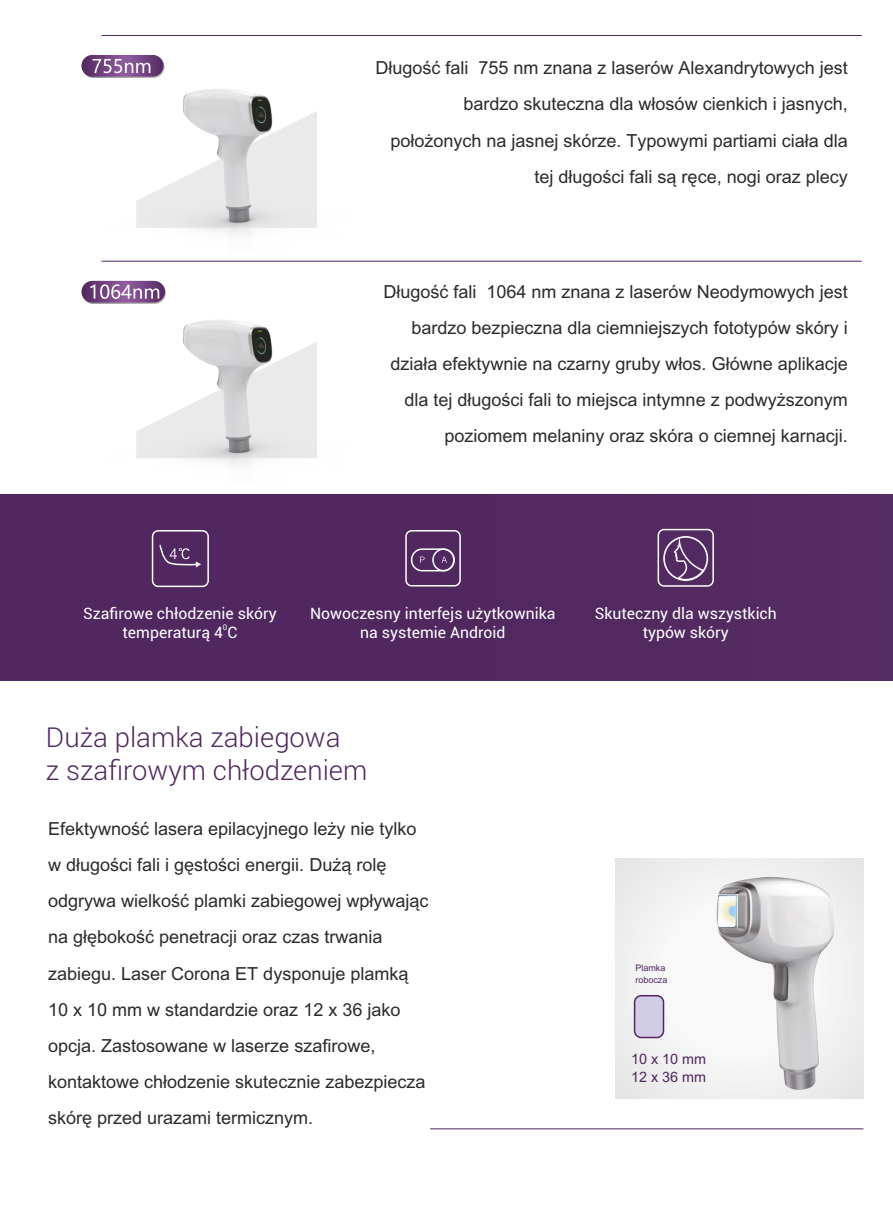
<style>
.page{position:relative;width:893px;height:1211px;background:#fff}
.page>*{position:absolute;margin:0;border:0;box-sizing:border-box;transform-origin:0 0}
.t1{font:300 27.45px/33px "Roboto";color:#50275e}
.t2{font:18px/36.2px "Arial Unicode MS";color:#2b2a29;text-align:right}
.t3{font:15.75px/18.9px "Roboto";color:#fefefe;text-align:center}
.t4{font:14.4px "Arial Unicode MS";color:#50275e}
.t5{font:9px/12px "Arial Unicode MS";color:#50275e}
.t6{font:7.95px "Roboto";color:#fefefe}
</style>
<div class="page">
<div style="left:615px;top:858px;width:248px;height:240px;background:#f0f0f1"></div>
<img style="left:716px;top:877px;width:118px;height:212px">
<img style="left:718px;top:893px;width:18px;height:1px">
<img style="left:718px;top:894px;width:19px;height:32px">
<div style="left:633px;top:995px;width:31px;height:43px;background:#d2cde7;border:2px solid #50275e;border-radius:7px"></div>
<svg style="left:82px;top:282px;width:84px;height:22px"></svg>
<svg style="left:81px;top:281px;width:84px;height:21px"></svg>
<svg style="left:90px;top:284px;width:69px;height:15px"></svg>
<svg style="left:82px;top:56px;width:82px;height:22px"></svg>
<svg style="left:81px;top:55px;width:83px;height:22px"></svg>
<svg style="left:92px;top:59px;width:58px;height:14px"></svg>
<img style="left:136px;top:89px;width:181px;height:146px">
<img style="left:136px;top:320px;width:181px;height:145px">
<hr style="left:101px;top:261px;width:760px;height:1px;background:#50275e">
<hr style="left:101px;top:35px;width:760px;height:1px;background:#50275e">
<hr style="left:430px;top:1128px;width:433px;height:1px;background:#50275e">
<div style="left:0;top:494px;width:893px;height:186px;background:#50275e"></div>
<div style="left:405px;top:530px;width:56px;height:56px;border:2px solid #fefefe;border-radius:6px"></div>
<div style="left:411px;top:548px;width:43px;height:23px;border:2px solid #fefefe;border-radius:11px"></div>
<div style="left:432px;top:548px;width:23px;height:23px;border:2px solid #fefefe;border-radius:50%"></div>
<svg style="left:441px;top:556px;width:6px;height:7px"></svg>
<svg style="left:420px;top:556px;width:4px;height:7px"></svg>
<div style="left:657px;top:529px;width:57px;height:57px;border:2px solid #fefefe;border-radius:6px"></div>
<div style="left:152px;top:530px;width:57px;height:57px;border:2px solid #fefefe;border-radius:6px"></div>
<svg style="left:159px;top:544px;width:42px;height:23px"></svg>
<svg style="left:663px;top:536px;width:45px;height:45px"></svg>
<p class="t2" style="left:375px;top:51px;width:474px">Długość fali 755 nm znana z laserów Alexandrytowych jest bardzo skuteczna dla włosów cienkich i jasnych, położonych na jasnej skórze. Typowymi partiami ciała dla tej długości fali są ręce, nogi oraz plecy</p>
<p class="t2" style="left:383px;top:275px;width:466px">Długość fali 1064 nm znana z laserów Neodymowych jest bardzo bezpieczna dla ciemniejszych fototypów skóry i działa efektywnie na czarny gruby włos. Główne aplikacje dla tej długości fali to miejsca intymne z podwyższonym poziomem melaniny oraz skóra o ciemnej karnacji.</p>
<p class="t3" style="left:83px;top:605px;width:195px">Szafirowe chłodzenie skóry</p>
<p class="t6" style="left:223px;top:624px;width:6px">0</p>
<p class="t3" style="left:123px;top:624px;width:116px">temperaturą 4 C</p>
<p class="t3" style="left:310px;top:605px;width:247px">Nowoczesny interfejs użytkownika na systemie Android</p>
<p class="t3" style="left:594px;top:605px;width:184px">Skuteczny dla wszystkich typów skóry</p>
<h1 class="t1" style="left:46px;top:723px;width:323px">Duża plamka zabiegowa<br>z szafirowym chłodzeniem</h1>
<p class="t2" style="left:48px;top:812px;width:382px;text-align:left">Efektywność lasera epilacyjnego leży nie tylko w długości fali i gęstości energii. Dużą rolę odgrywa wielkość plamki zabiegowej wpływając na głębokość penetracji oraz czas trwania zabiegu. Laser Corona ET dysponuje plamką 10 x 10 mm w standardzie oraz 12 x 36 jako opcja. Zastosowane w laserze szafirowe, kontaktowe chłodzenie skutecznie zabezpiecza skórę przed urazami termicznym.</p>
<p class="t5" style="left:635px;top:962px;width:34px">Plamka robocza</p>
<p class="t4" style="left:631px;top:1053px;width:77px">10 x 10 mm</p>
<p class="t4" style="left:631px;top:1071px;width:77px">12 x 36 mm</p>
</div>
